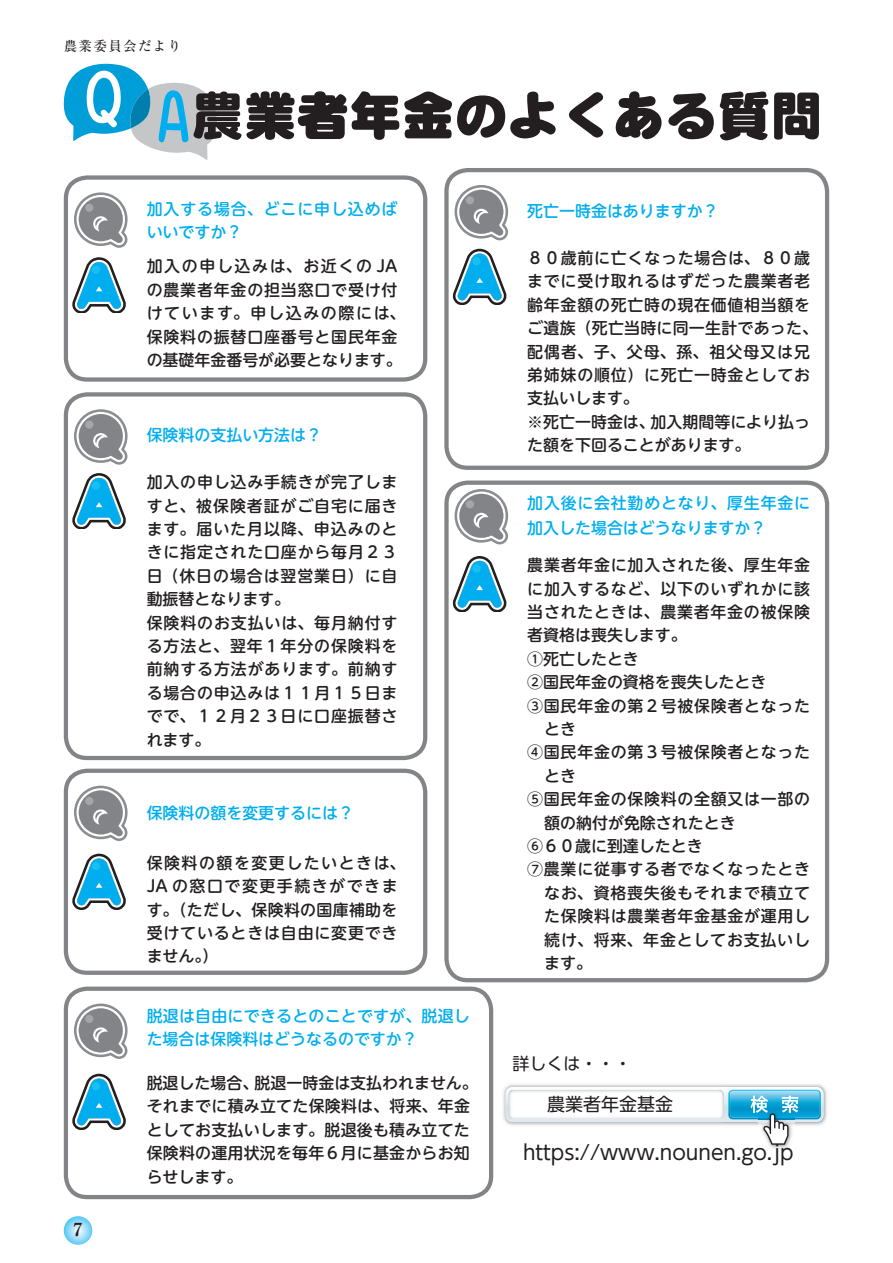
<style>
.page{position:relative;width:893px;height:1263px;background:#fff}
.page>*{position:absolute;margin:0;border:0;box-sizing:border-box;transform-origin:0 0}
.t1{font:52.65px "DF Maru Gothic UB WINP RKSJ H";color:#231f20}
.t2{font:20.25px "UD Shin Go Pr 6";color:#231f20}
.t3{font:18px "UD Shin Go Pr 6 Regular 90 msp RKSJ H";color:#231f20}
.t4{font:700 18px "Ryumin Pr 5";color:#231f20}
.t5{font:16.95px "UD Shin Go Pr 6";color:#231f20}
.t6{font:500 15.9px/23.4px "UD Shin M Go Pr 6";letter-spacing:.045em;color:#231f20}
.t7{font:500 15.9px/23.4px "UD Shin M Go Pr 6";color:#231f20}
.t8{font:500 15.9px/23.4px "UD Shin M Go Pr 6";letter-spacing:.015em;color:#231f20}
.t9{font:500 15.9px/23.4px "UD Shin M Go Pr 6";color:#00aeef}
.t10{font:500 15.9px/24.5px "UD Shin M Go Pr 6";letter-spacing:.05em;color:#00aeef}
.t11{font:500 15.9px/23.4px "UD Shin M Go Pr 6";letter-spacing:.055em;color:#00aeef}
.t12{font:500 13.5px "Ryumin Pr 5";letter-spacing:.1em;color:#231f20}
</style>
<div class="page">
<svg style="left:64px;top:1216px;width:28px;height:29px"></svg>
<svg style="left:64px;top:64px;width:153px;height:96px"></svg>
<div style="left:64px;top:175px;width:363px;height:207px;border:4px solid #828487;border-radius:21px"></div>
<svg style="left:74px;top:192px;width:54px;height:56px"></svg>
<div style="left:85px;top:204px;width:8px;height:8px;background:#a5a6aa;border-radius:50%"></div>
<svg style="left:72px;top:257px;width:54px;height:56px"></svg>
<div style="left:92px;top:266px;width:8px;height:8px;background:#17c0f2;border-radius:50%"></div>
<div style="left:64px;top:392px;width:363px;height:368px;border:4px solid #828487;border-radius:21px"></div>
<svg style="left:74px;top:409px;width:54px;height:56px"></svg>
<div style="left:85px;top:420px;width:8px;height:9px;background:#a5a6aa;border-radius:50%"></div>
<svg style="left:72px;top:473px;width:54px;height:55px"></svg>
<div style="left:92px;top:481px;width:8px;height:9px;background:#17c0f2;border-radius:50%"></div>
<div style="left:64px;top:769px;width:363px;height:206px;border:4px solid #828487;border-radius:21px"></div>
<svg style="left:74px;top:786px;width:54px;height:55px"></svg>
<div style="left:85px;top:797px;width:8px;height:8px;background:#a5a6aa;border-radius:50%"></div>
<svg style="left:72px;top:854px;width:54px;height:55px"></svg>
<div style="left:92px;top:862px;width:8px;height:8px;background:#17c0f2;border-radius:50%"></div>
<div style="left:64px;top:986px;width:429px;height:213px;border:4px solid #828487;border-radius:21px"></div>
<svg style="left:74px;top:1003px;width:54px;height:56px"></svg>
<div style="left:85px;top:1015px;width:8px;height:8px;background:#a5a6aa;border-radius:50%"></div>
<svg style="left:72px;top:1074px;width:54px;height:55px"></svg>
<div style="left:92px;top:1082px;width:8px;height:8px;background:#17c0f2;border-radius:50%"></div>
<div style="left:444px;top:168px;width:385px;height:302px;border:4px solid #828487;border-radius:21px"></div>
<svg style="left:455px;top:185px;width:53px;height:55px"></svg>
<div style="left:466px;top:196px;width:8px;height:8px;background:#a5a6aa;border-radius:50%"></div>
<svg style="left:453px;top:249px;width:53px;height:55px"></svg>
<div style="left:472px;top:257px;width:9px;height:8px;background:#17c0f2;border-radius:50%"></div>
<div style="left:444px;top:480px;width:385px;height:502px;border:4px solid #828487;border-radius:21px"></div>
<svg style="left:455px;top:489px;width:53px;height:55px"></svg>
<div style="left:466px;top:500px;width:8px;height:8px;background:#a5a6aa;border-radius:50%"></div>
<svg style="left:453px;top:556px;width:53px;height:55px"></svg>
<div style="left:472px;top:564px;width:9px;height:9px;background:#17c0f2;border-radius:50%"></div>
<img style="left:503px;top:1084px;width:324px;height:39px">
<img style="left:769px;top:1145px;width:19px;height:4px">
<svg style="left:506px;top:1087px;width:317px;height:58px"></svg>
<p class="t12" style="left:64px;top:35px;width:119px">農業委員会だより</p>
<h1 class="t1" style="left:191px;top:89px;width:633px">農業者年金のよくある質問</h1>
<p class="t4" style="left:74px;top:1215px;width:10px">7</p>
<p class="t11" style="left:147px;top:196px;width:252px">加入する場合、どこに申し込めばいいですか?</p>
<p class="t6" style="left:147px;top:254px;width:260px">加入の申し込みは、お近くの JAの農業者年金の担当窓口で受け付けています。申し込みの際には、保険料の振替口座番号と国民年金の基礎年金番号が必要となります。</p>
<p class="t9" style="left:147px;top:423px;width:177px">保険料の支払い方法は?</p>
<p class="t6" style="left:147px;top:470px;width:252px">加入の申し込み手続きが完了しますと、被保険者証がご自宅に届きます。届いた月以降、申込みのときに指定された口座から毎月２３日（休日の場合は翌営業日）に自動振替となります。<br>保険料のお支払いは、毎月納付する方法と、翌年１年分の保険料を前納する方法があります。前納する場合の申込みは１１月１５日までで、１２月２３日に口座振替されます。</p>
<p class="t9" style="left:147px;top:800px;width:209px">保険料の額を変更するには?</p>
<p class="t6" style="left:147px;top:850px;width:260px">保険料の額を変更したいときは、<br>JA の窓口で変更手続きができます。（ただし、保険料の国庫補助を受けているときは自由に変更できません (。</p>
<p class="t9" style="left:147px;top:1003px;width:325px">脱退は自由にできるとのことですが、脱退した場合は保険料はどうなるのですか?</p>
<p class="t7" style="left:255px;top:1070px;width:225px">脱退一時金は支払われません。</p>
<p class="t8" style="left:147px;top:1070px;width:325px">脱退した場合、<br>それまでに積み立てた保険料は、将来、年金としてお支払いします。脱退後も積み立てた保険料の運用状況を毎年６月に基金からお知らせします。</p>
<p class="t9" style="left:527px;top:198px;width:193px">死亡一時金はありますか?</p>
<p class="t6" style="left:527px;top:245px;width:284px">８０歳前に亡くなった場合は、８０歳</p>
<p class="t6" style="left:527px;top:269px;width:284px">までに受け取れるはずだった農業者老</p>
<p class="t6" style="left:527px;top:292px;width:284px">齢年金額の死亡時の現在価値相当額を</p>
<p class="t8" style="left:527px;top:315px;width:292px">ご遺族（死亡当時に同一生計であった、</p>
<p class="t6" style="left:527px;top:339px;width:284px">配偶者、子、父母、孫、祖父母又は兄</p>
<p class="t6" style="left:527px;top:362px;width:284px">弟姉妹の順位）に死亡一時金としてお</p>
<p class="t6" style="left:527px;top:386px;width:113px">支払いします。</p>
<p class="t7" style="left:651px;top:409px;width:161px">加入期間等により払っ</p>
<p class="t7" style="left:527px;top:409px;width:225px">※死亡一時金は、<br>た額を下回ることがあります。</p>
<p class="t10" style="left:527px;top:490px;width:284px">加入後に会社勤めとなり、厚生年金に加入した場合はどうなりますか?</p>
<p class="t6" style="left:527px;top:552px;width:284px">農業者年金に加入された後、厚生年金</p>
<p class="t6" style="left:527px;top:576px;width:284px">に加入するなど、以下のいずれかに該</p>
<p class="t6" style="left:527px;top:599px;width:284px">当されたときは、農業者年金の被保険</p>
<p class="t7" style="left:527px;top:623px;width:161px">者資格は喪失します。</p>
<p class="t7" style="left:527px;top:646px;width:113px">①死亡したとき</p>
<p class="t7" style="left:527px;top:669px;width:241px">②国民年金の資格を喪失したとき</p>
<p class="t6" style="left:527px;top:693px;width:284px">③国民年金の第２号被保険者となった</p>
<p class="t6" style="left:544px;top:716px;width:33px">とき</p>
<p class="t6" style="left:527px;top:740px;width:284px">④国民年金の第３号被保険者となった</p>
<p class="t6" style="left:544px;top:763px;width:33px">とき</p>
<p class="t6" style="left:527px;top:786px;width:284px">⑤国民年金の保険料の全額又は一部の</p>
<p class="t7" style="left:544px;top:810px;width:193px">額の納付が免除されたとき</p>
<p class="t7" style="left:527px;top:833px;width:177px">⑥６０歳に到達したとき</p>
<p class="t6" style="left:527px;top:856px;width:284px">⑦農業に従事する者でなくなったとき</p>
<p class="t6" style="left:544px;top:880px;width:267px">なお、資格喪失後もそれまで積立て</p>
<p class="t6" style="left:544px;top:903px;width:267px">た保険料は農業者年金基金が運用し</p>
<p class="t6" style="left:544px;top:927px;width:267px">続け、将来、年金としてお支払いし</p>
<p class="t6" style="left:544px;top:950px;width:49px">ます。</p>
<p class="t5" style="left:495px;top:1049px;width:138px">　詳しくは・・・</p>
<p class="t3" style="left:547px;top:1090px;width:127px">農業者年金基金</p>
<p class="t2" style="left:523px;top:1135px;width:272px">https://www.nounen.go.jp</p>
</div>
